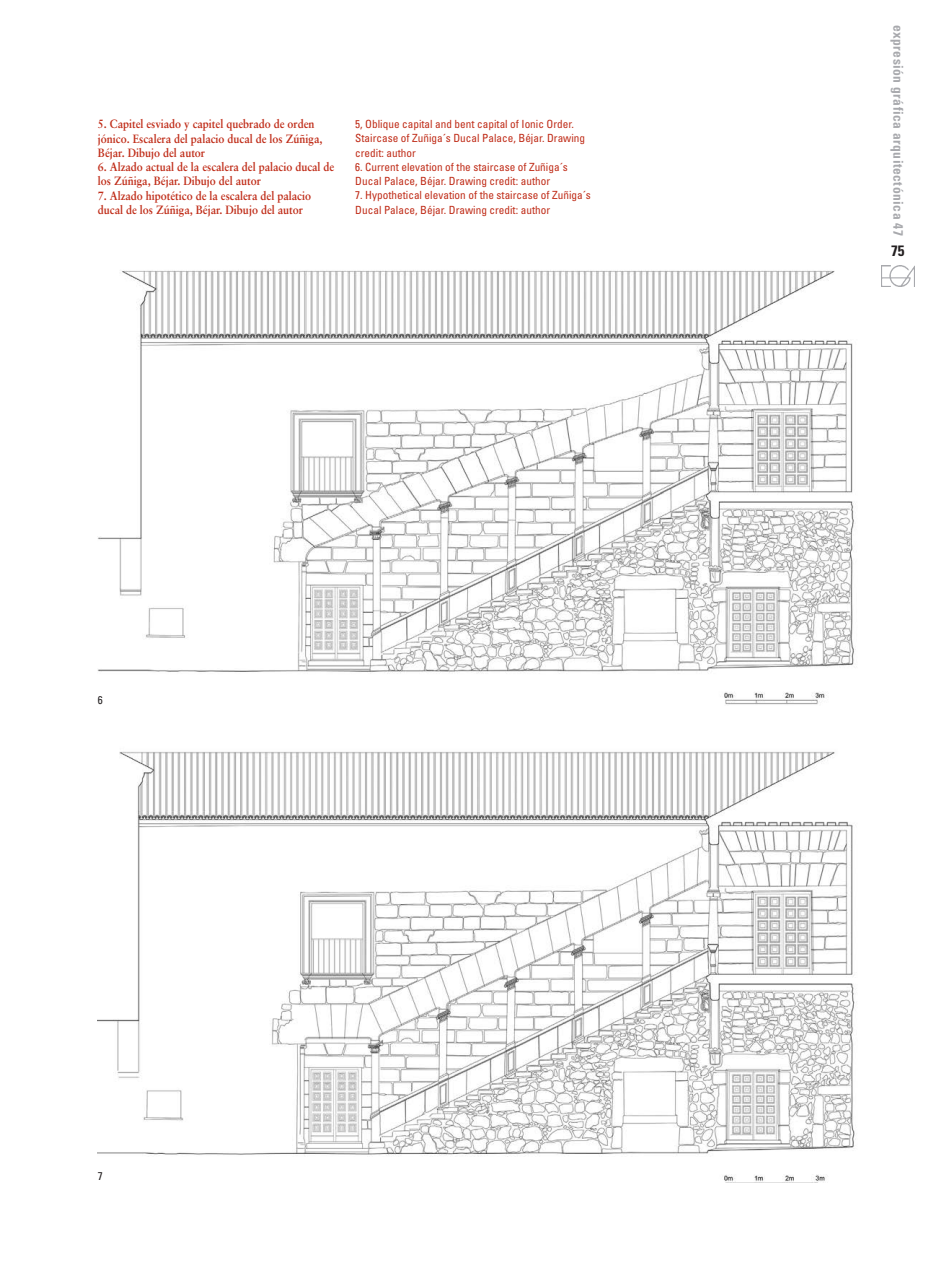
<style>
.page{position:relative;width:936px;height:1276px;background:#fff}
.page>*{position:absolute;margin:0;border:0;box-sizing:border-box;transform-origin:0 0}
.t1{font:700 condensed 15px "Univers";color:#231f20}
.t2{font:700 condensed 13.5px "Univers";letter-spacing:.035em;color:#a8a9ad}
.t3{font:700 12px/14.2px "Sabon";color:#c02d19;scale:.9 1}
.t4{font:condensed 11.25px/14.2px "Univers";color:#c02d19}
.PIES_DE_FOTO_INGLES{font:condensed 11.25px "Univers";color:#231f20}
</style>
<div class="page">
<img style="left:881px;top:265px;width:33px;height:21px">
<img style="left:98px;top:270px;width:758px;height:435px">
<img style="left:98px;top:751px;width:757px;height:431px">
<p class="t3" style="left:98px;top:117px;width:251px">5. Capitel esviado y capitel quebrado de orden jónico. Escalera del palacio ducal de los Zúñiga,<br>Béjar. Dibujo del autor</p>
<p class="t3" style="left:98px;top:159px;width:264px">6. Alzado actual de la escalera del palacio ducal de los Zúñiga, Béjar. Dibujo del autor</p>
<p class="t3" style="left:98px;top:188px;width:238px">7. Alzado hipotético de la escalera del palacio ducal de los Zúñiga, Béjar. Dibujo del autor</p>
<p class="t4" style="left:355px;top:117px;width:231px">5, Oblique capital and bent capital of Ionic Order.<br>Staircase of Zuñiga´s Ducal Palace, Béjar. Drawing credit: author</p>
<p class="t4" style="left:355px;top:160px;width:214px">6. Current elevation of the staircase of Zuñiga´s<br>Ducal Palace, Béjar. Drawing credit: author</p>
<p class="t4" style="left:355px;top:188px;width:237px">7. Hypothetical elevation of the staircase of Zuñiga´s<br>Ducal Palace, Béjar. Drawing credit: author</p>
<p class="PIES_DE_FOTO_INGLES" style="left:98px;top:692px;width:6px">6</p>
<p class="PIES_DE_FOTO_INGLES" style="left:98px;top:1169px;width:6px">7</p>
<p class="t2" style="left:906px;top:25px;width:213px;rotate:90deg">expresión gráfica arquitectónica 47</p>
<p class="t1" style="left:891px;top:242px;width:15px">75</p>
</div>
